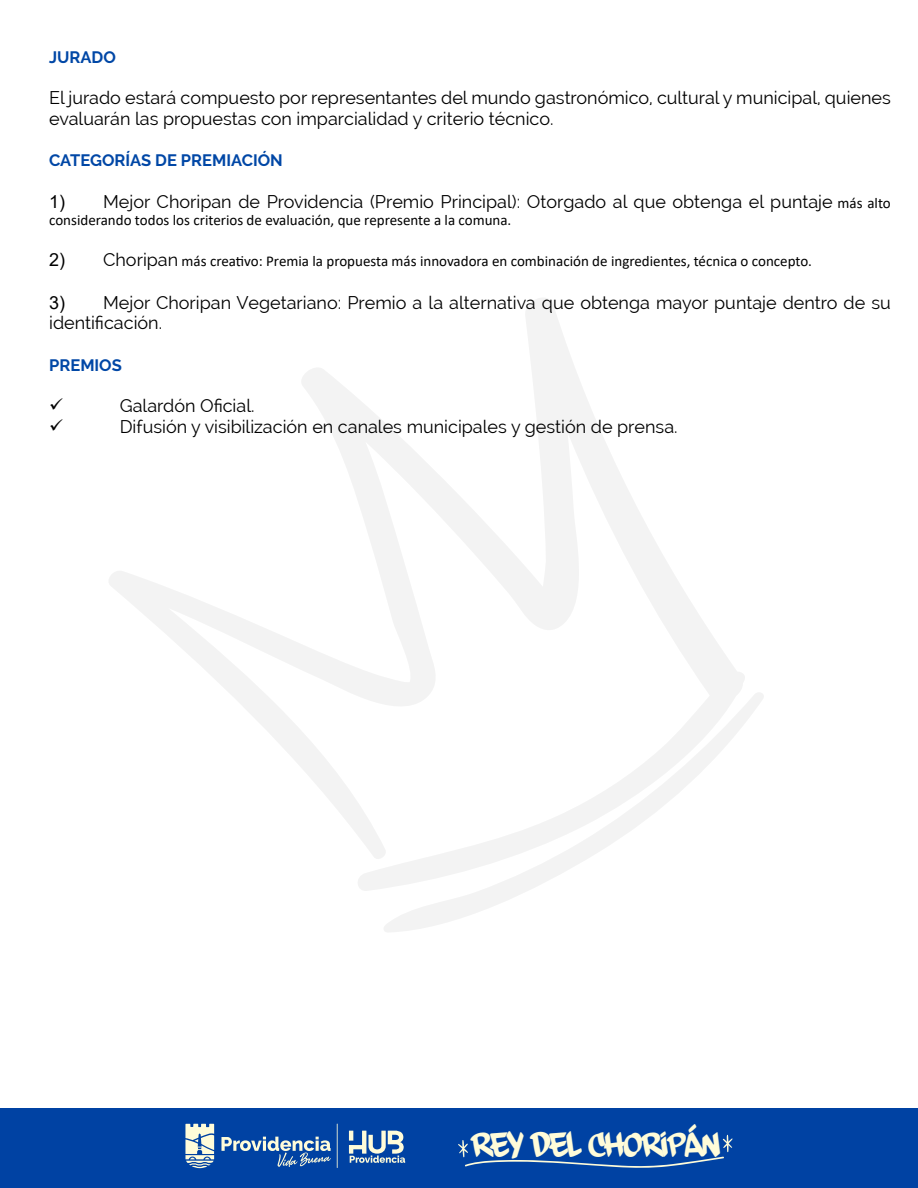
<style>
.page{position:relative;width:918px;height:1188px;background:#fff}
.page>*{position:absolute;margin:0;border:0;box-sizing:border-box;transform-origin:0 0}
.t1{font:39px "dfd Chasquilla";color:#fffcd9}
.t2{font:18px/20.7px "Raleway";color:#000}
.t3{font:700 16.5px "Raleway";color:#0047a6}
.t4{font:15px "Calibri";color:#000}
.s1{font-family:"Arial"}
.s2{font-family:"Calibri";font-size:15px}
.s3{font-family:"Arial";font-size:18px}
.s4{font-family:"Raleway";font-size:18px}
</style>
<div class="page">
<svg style="left:109px;top:298px;width:636px;height:593px"></svg>
<svg style="left:382px;top:689px;width:382px;height:243px"></svg>
<div style="left:0;top:1108px;width:918px;height:80px;background:#0042a3"></div>
<svg style="left:221px;top:1137px;width:110px;height:30px"></svg>
<svg style="left:185px;top:1124px;width:29px;height:44px"></svg>
<hr style="left:337px;top:1124px;width:1px;height:44px;background:#fffcd9">
<svg style="left:349px;top:1130px;width:56px;height:33px"></svg>
<svg style="left:458px;top:1135px;width:275px;height:33px"></svg>
<p class="t3" style="left:49px;top:48px;width:68px">JURADO</p>
<p class="t2" style="left:49px;top:87px;width:843px">El jurado estará compuesto por representantes del mundo gastronómico, cultural y municipal, quienes evaluarán las propuestas con imparcialidad y criterio técnico.</p>
<p class="t3" style="left:49px;top:151px;width:235px">CATEGORÍAS DE PREMIACIÓN</p>
<p class="t2" style="left:49px;top:191px;width:843px"><span class="s1">1)</span> Mejor Choripan de Providencia (Premio Principal): Otorgado al que obtenga el puntaje <span class="s2">más alto</span></p>
<p class="t4" style="left:49px;top:210px;width:464px">considerando todos los criterios de evaluación, que represente a la comuna.</p>
<p class="t4" style="left:49px;top:251px;width:764px"><span class="s3">2)</span> <span class="s4">Choripan</span> más creativo: Premia la propuesta más innovadora en combinación de ingredientes, técnica o concepto.</p>
<p class="t2" style="left:49px;top:292px;width:843px"><span class="s1">3)</span> Mejor Choripan Vegetariano: Premio a la alternativa que obtenga mayor puntaje dentro de su identificación.</p>
<p class="t3" style="left:49px;top:356px;width:74px">PREMIOS</p>
<p class="t2" style="left:120px;top:395px;width:136px">Galardón Oficial.</p>
<p class="t2" style="left:120px;top:416px;width:559px">Difusión y visibilización en canales municipales y gestión de prensa.</p>
<h1 class="t1" style="left:472px;top:1124px;width:249px">REY DEL CHORIPÁN</h1>
</div>
